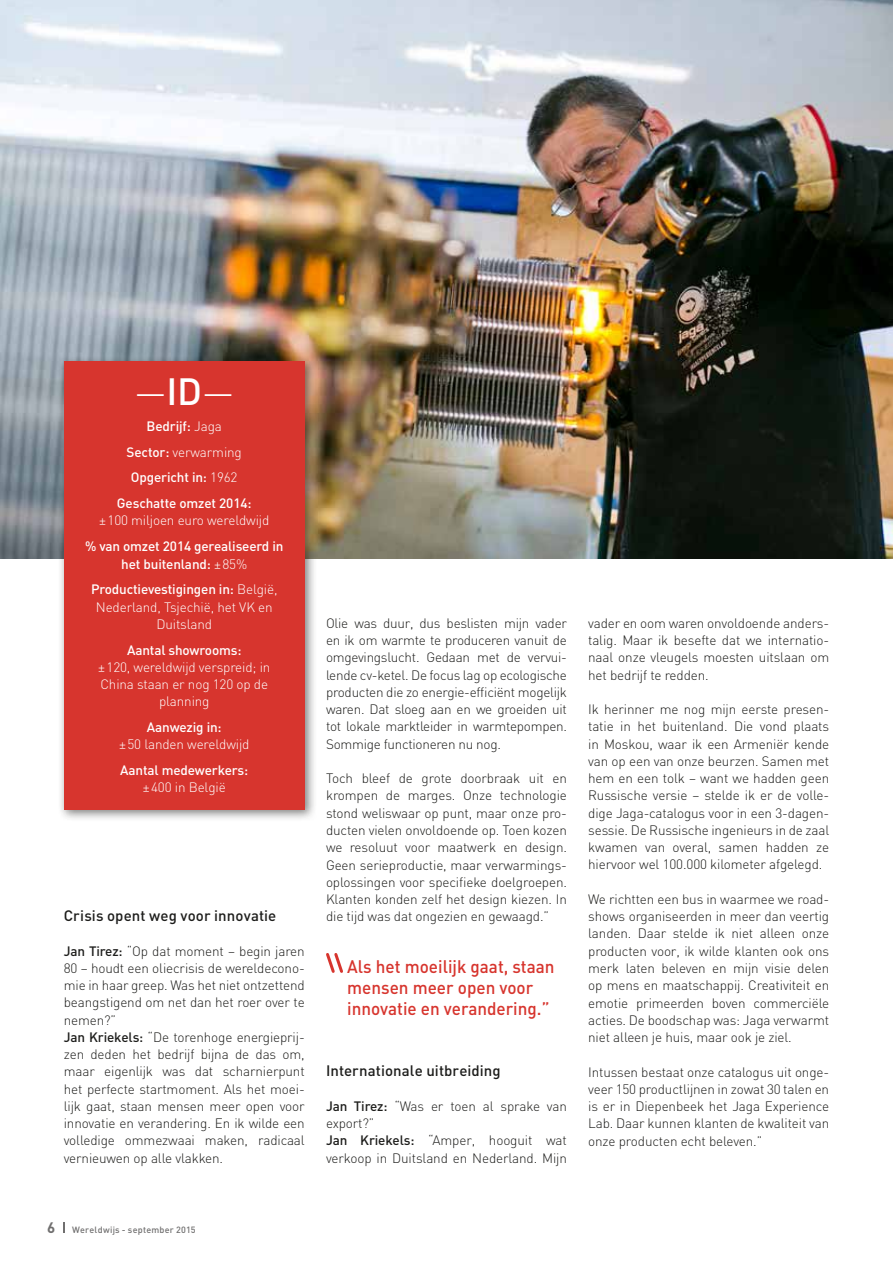
<style>
.page{position:relative;width:893px;height:1263px;background:#fff}
.page>*{position:absolute;margin:0;border:0;box-sizing:border-box;transform-origin:0 0}
.t1{font:300 37.5px "DIN";color:#fff}
.t2{font:500 18px/21px "DIN";color:#d7352e;scale:.95 1}
.t3{font:500 15px "DIN";letter-spacing:.005em;color:#1d1d1b}
.t4{font:300 13.5px/17.2px "DIN";letter-spacing:-.01em;color:#1d1d1b;text-align:justify}
.t5{font:300 13.5px/17.2px "DIN";letter-spacing:-.01em;color:#fff;text-align:center}
.t6{font:500 13.5px/25.8px "DIN";letter-spacing:-.01em;color:#fff;text-align:center}
.t7{font:500 9px "DIN";letter-spacing:.025em;color:#706f6f}
.s1{font-weight:500}
.s2{font-weight:300}
.s3{font-weight:700;font-size:15px}
</style>
<div class="page">
<img style="left:0;top:0;width:893px;height:559px">
<div style="left:58px;top:355px;width:259px;height:467px;background:#1d1d1b;opacity:.55"></div>
<div style="left:64px;top:361px;width:241px;height:449px;background:#d7352e"></div>
<svg style="left:326px;top:953px;width:17px;height:20px"></svg>
<h1 class="t1" style="left:134px;top:369px;width:102px">—<span class="s1">ID</span>—</h1>
<p class="t6" style="left:117px;top:413px;width:136px">Bedrijf: <span class="s2">Jaga<br></span>Sector: <span class="s2">verwarming<br></span>Opgericht in: <span class="s2">1962<br></span>Geschatte omzet 2014:</p>
<p class="t5" style="left:99px;top:512px;width:172px">±100 miljoen euro wereldwijd</p>
<p class="t6" style="left:85px;top:537px;width:200px;line-height:17.2px">% van omzet 2014 gerealiseerd in het buitenland: <span class="s2">±85%</span></p>
<p class="t5" style="left:91px;top:581px;width:188px"><span class="s1">Productievestigingen in:</span> België,<br>Nederland, Tsjechië, het VK en<br>Duitsland</p>
<p class="t6" style="left:127px;top:636px;width:116px">Aantal showrooms:</p>
<p class="t5" style="left:98px;top:658px;width:174px">±120, wereldwijd verspreid; in<br>China staan er nog 120 op de planning</p>
<p class="t6" style="left:147px;top:714px;width:76px">Aanwezig in:</p>
<p class="t5" style="left:119px;top:736px;width:132px">±50 landen wereldwijd</p>
<p class="t6" style="left:120px;top:757px;width:130px">Aantal medewerkers:</p>
<p class="t5" style="left:143px;top:779px;width:84px">±400 in België</p>
<p class="t3" style="left:64px;top:906px;width:214px">Crisis opent weg voor innovatie</p>
<p class="t4" style="left:64px;top:942px;width:242px;text-align:left"><span class="s1">Jan Tirez:</span> “Op dat moment – begin jaren 80 – houdt een oliecrisis de wereldecono&shy;mie in haar greep. Was het niet ontzettend beangstigend om net dan het roer over te nemen?”<br><span class="s1">Jan Kriekels:</span> “De torenhoge energieprij&shy;zen deden het bedrijf bijna de das om, maar eigenlijk was dat scharnierpunt het perfecte startmoment. Als het moei&shy;lijk gaat, staan mensen meer open voor innovatie en verandering. En ik wilde een volledige ommezwaai maken, radicaal vernieuwen op alle vlakken.</p>
<p class="t4" style="left:326px;top:614px;width:242px">Olie was duur, dus beslisten mijn vader en ik om warmte te produceren vanuit de omgevingslucht. Gedaan met de vervui&shy;lende cv-ketel. De focus lag op ecologische producten die zo energie-efficiënt mogelijk waren. Dat sloeg aan en we groeiden uit tot lokale marktleider in warmtepompen.<br>Sommige functioneren nu nog.</p>
<p class="t4" style="left:326px;top:770px;width:242px">Toch bleef de grote doorbraak uit en krompen de marges. Onze technologie stond weliswaar op punt, maar onze pro&shy;ducten vielen onvoldoende op. Toen kozen we resoluut voor maatwerk en design.<br>Geen serieproductie, maar verwarmings&shy;oplossingen voor specifieke doelgroepen.<br>Klanten konden zelf het design kiezen. In die tijd was dat ongezien en gewaagd.”</p>
<h2 class="t2" style="left:347px;top:955px;width:220px">Als het moeilijk gaat, staan mensen meer open voor innovatie en verandering.”</h2>
<p class="t3" style="left:326px;top:1061px;width:176px">Internationale uitbreiding</p>
<p class="t4" style="left:326px;top:1097px;width:242px;text-align:left"><span class="s1">Jan Tirez:</span> “Was er toen al sprake van export?”<br><span class="s1">Jan Kriekels:</span> “Amper, hooguit wat verkoop in Duitsland en Nederland. Mijn</p>
<p class="t4" style="left:588px;top:614px;width:242px">vader en oom waren onvoldoende anders&shy;talig. Maar ik besefte dat we internatio&shy;naal onze vleugels moesten uitslaan om het bedrijf te redden.</p>
<p class="t4" style="left:588px;top:700px;width:242px">Ik herinner me nog mijn eerste presen&shy;tatie in het buitenland. Die vond plaats in Moskou, waar ik een Armeniër kende van op een van onze beurzen. Samen met hem en een tolk – want we hadden geen Russische versie – stelde ik er de volle&shy;dige Jaga-catalogus voor in een 3-dagen&shy;sessie. De Russische ingenieurs in de zaal kwamen van overal, samen hadden ze hiervoor wel 100.000 kilometer afgelegd.</p>
<p class="t4" style="left:588px;top:890px;width:242px">We richtten een bus in waarmee we road&shy;shows organiseerden in meer dan veertig landen. Daar stelde ik niet alleen onze producten voor, ik wilde klanten ook ons merk laten beleven en mijn visie delen op mens en maatschappij. Creativiteit en emotie primeerden boven commerciële acties. De boodschap was: Jaga verwarmt niet alleen je huis, maar ook je ziel.</p>
<p class="t4" style="left:588px;top:1063px;width:242px">Intussen bestaat onze catalogus uit onge&shy;veer 150 productlijnen in zowat 30 talen en is er in Diepenbeek het Jaga Experience Lab. Daar kunnen klanten de kwaliteit van onze producten echt beleven.”</p>
<p class="t7" style="left:47px;top:1224px;width:150px"><span class="s3">6</span> Wereldwijs - september 2015</p>
</div>
